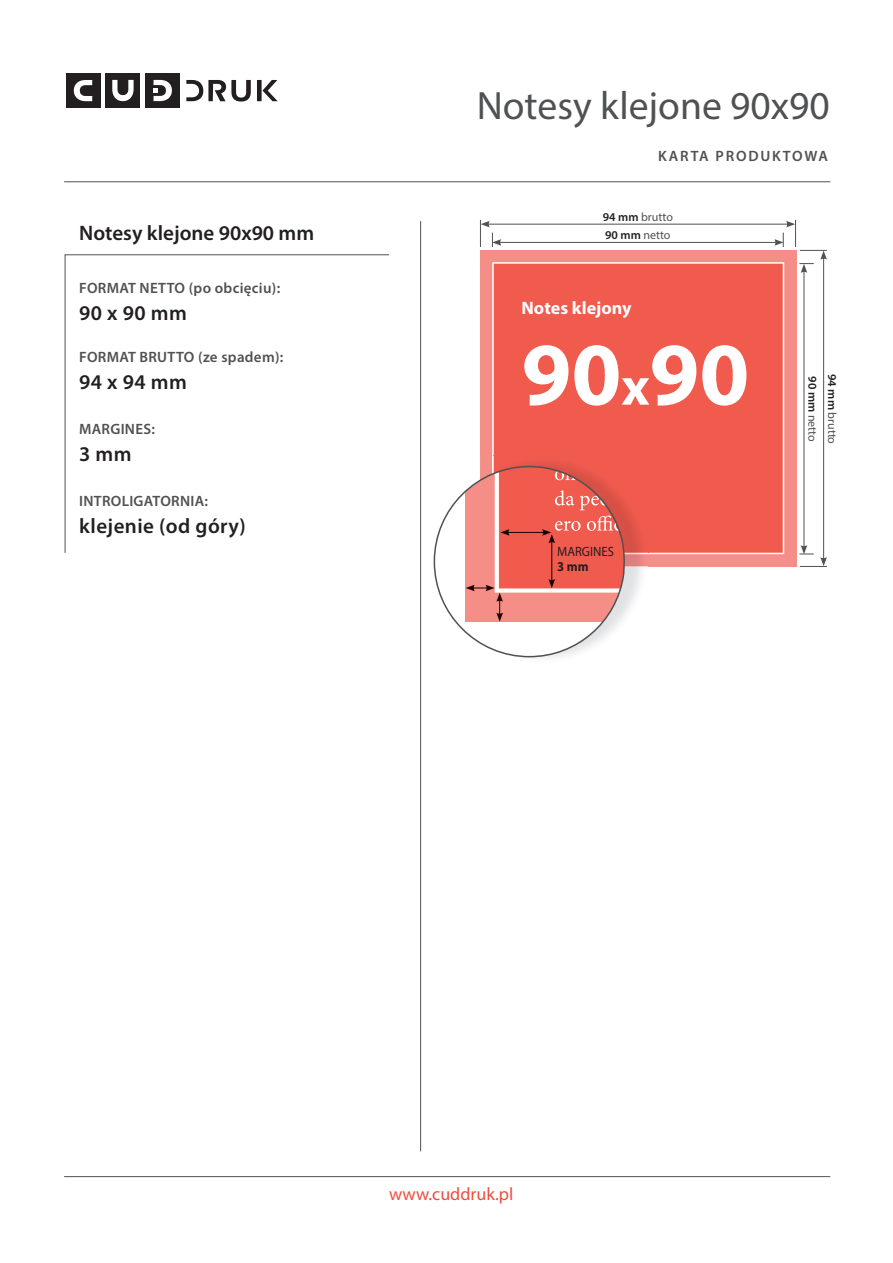
<style>
.page{position:relative;width:893px;height:1263px;background:#fff}
.page>*{position:absolute;margin:0;border:0;box-sizing:border-box;transform-origin:0 0}
.t1{font:700 90px "Myriad Pro";color:#fff}
.t2{font:39.6px "Myriad Pro";color:#4f5152}
.t3{font:600 21px "Myriad Pro";letter-spacing:.02em;color:#231f20}
.t4{font:600 21px "Myriad Pro";color:#231f20}
.t5{font:18px "Myriad Pro";color:#ef4c41}
.t6{font:700 18px "Myriad Pro";color:#fff}
.t7{font:600 15px "Myriad Pro";letter-spacing:.02em;color:#4f5152}
.t8{font:600 15px "Myriad Pro";letter-spacing:.12em;color:#4f5152}
.t9{font:13.5px "Myriad Pro";color:#231f20;scale:.94 1}
.t10{font:700 13.5px "Myriad Pro";color:#231f20;scale:.94 1}
.t11{font:12px "Myriad Pro";color:#4f5152}
.s1{font-weight:600;color:#231f20}
.s2{font-size:54px}
</style>
<div class="page">
<svg style="left:65px;top:254px;width:325px;height:299px"></svg>
<hr style="left:64px;top:182px;width:766px;height:1px;background:#4f5152">
<hr style="left:64px;top:1176px;width:766px;height:1px;background:#4f5152">
<hr style="left:420px;top:221px;width:1px;height:930px;background:#4f5152">
<div style="left:480px;top:250px;width:316px;height:316px;background:#f48e87"></div>
<div style="left:492px;top:262px;width:292px;height:292px;background:#f15b4e"></div>
<hr style="left:487px;top:224px;width:301px;height:1px;background:#4f5152">
<hr style="left:823px;top:257px;width:1px;height:302px;background:#4f5152">
<hr style="left:499px;top:242px;width:278px;height:1px;background:#4f5152">
<hr style="left:804px;top:270px;width:1px;height:277px;background:#4f5152">
<svg style="left:480px;top:220px;width:21px;height:27px"></svg>
<svg style="left:799px;top:545px;width:28px;height:22px"></svg>
<svg style="left:774px;top:220px;width:53px;height:53px"></svg>
<img style="left:480px;top:456px;width:168px;height:110px">
<img style="left:492px;top:456px;width:156px;height:98px">
<svg style="left:433px;top:465px;width:193px;height:193px"></svg>
<div style="left:145px;top:73px;width:35px;height:34px;background:#231f20"></div>
<div style="left:106px;top:73px;width:34px;height:34px;background:#231f20"></div>
<div style="left:66px;top:73px;width:34px;height:34px;background:#231f20"></div>
<svg style="left:74px;top:80px;width:18px;height:21px"></svg>
<svg style="left:112px;top:80px;width:22px;height:21px"></svg>
<svg style="left:186px;top:80px;width:92px;height:22px"></svg>
<svg style="left:154px;top:80px;width:18px;height:21px"></svg>
<h3 class="t4" style="left:79px;top:220px;width:237px">Notesy klejone 90x90 mm</h3>
<p class="t7" style="left:79px;top:278px;width:203px">FORMAT NETTO (po obcięciu):</p>
<h3 class="t3" style="left:79px;top:300px;width:109px">90 x 90 mm</h3>
<p class="t7" style="left:79px;top:347px;width:206px">FORMAT BRUTTO (ze spadem):</p>
<h3 class="t3" style="left:79px;top:369px;width:109px">94 x 94 mm</h3>
<p class="t7" style="left:79px;top:419px;width:77px">MARGINES:</p>
<h3 class="t3" style="left:79px;top:441px;width:54px">3 mm</h3>
<p class="t7" style="left:79px;top:491px;width:130px">INTROLIGATORNIA:</p>
<h3 class="t3" style="left:79px;top:513px;width:168px">klejenie (od góry)</h3>
<h2 class="t2" style="left:477px;top:81px;width:355px">Notesy klejone 90x90</h2>
<p class="t8" style="left:658px;top:146px;width:171px">KARTA PRODUKTOWA</p>
<p class="t11" style="left:603px;top:209px;width:72px"><span class="s1">94 mm</span> brutto</p>
<p class="t11" style="left:605px;top:227px;width:67px"><span class="s1">90 mm</span> netto</p>
<p class="t6" style="left:522px;top:296px;width:111px">Notes klejony</p>
<h1 class="t1" style="left:522px;top:316px;width:229px">90<span class="s2">x</span>90</h1>
<p class="t9" style="left:557px;top:543px;width:62px">MARGINES</p>
<p class="t10" style="left:557px;top:558px;width:35px">3 mm</p>
<p class="t11" style="left:820px;top:376px;width:67px;rotate:90deg"><span class="s1">90 mm</span> netto</p>
<p class="t11" style="left:840px;top:374px;width:72px;rotate:90deg"><span class="s1">94 mm</span> brutto</p>
<p class="t5" style="left:389px;top:1183px;width:126px">www.cuddruk.pl</p>
</div>
